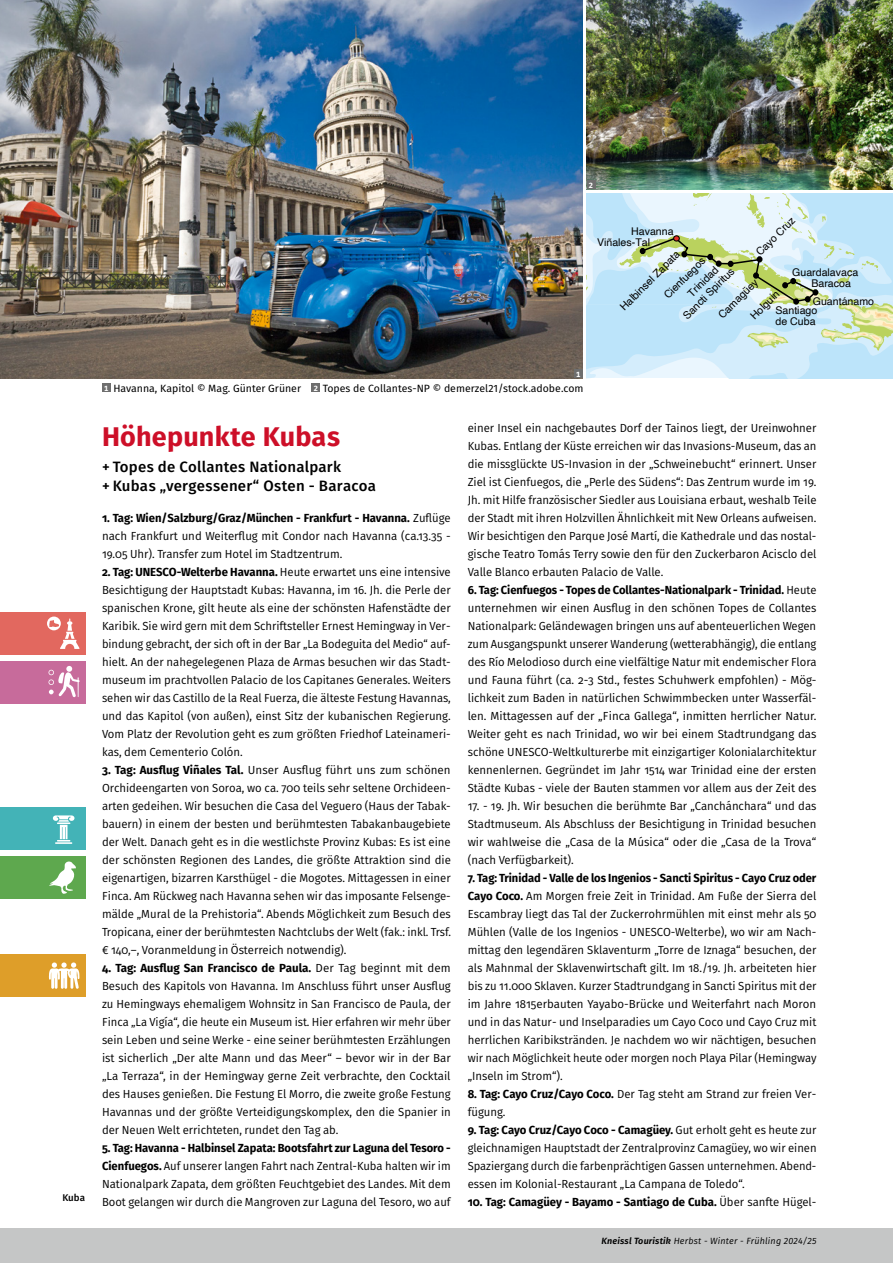
<style>
.page{position:relative;width:893px;height:1263px;background:#fff}
.page>*{position:absolute;margin:0;border:0;box-sizing:border-box;transform-origin:0 0}
._01a_Überschrift_1_Reise{font:700 27px "Fira Sans";letter-spacing:.005em;color:#cd0f28}
.t1{font:500 15px "Fira Sans";letter-spacing:.015em;color:#000}
._02_Reiseverlauf{font:11.7px/18px "Fira Sans";color:#000;text-align:justify}
._02_Reiseverlauf-2{font:11.7px/18px "Fira Sans";color:#000;text-align:justify;scale:.96 1}
._02_Reiseverlauf-3{font:700 11.7px "Fira Sans";color:#000}
.t2{font:10.65px/10.6px "Helvetica";color:#000}
._04_Bildlegende__Bildquelle{font:10.5px "Fira Sans";color:#000}
.Rubrik_b{font:500 9.75px "Fira Sans";color:#000}
.Fusszeile_bold_italic_rb{font:italic 9px "Fira Sans";letter-spacing:.02em;color:#000}
.t3{font:700 7.5px "Fira Sans";color:#fff}
.s1{font-weight:700}
.s2{font-weight:400}
.s3{font-weight:600}
</style>
<div class="page">
<svg style="left:587px;top:193px;width:306px;height:185px;background:#cae6eb"></svg>
<img style="left:587px;top:0;width:306px;height:189px">
<div style="left:102px;top:384px;width:9px;height:8px;background:#6e6e6e"></div>
<div style="left:312px;top:384px;width:8px;height:8px;background:#6e6e6e"></div>
<img style="left:0;top:0;width:583px;height:378px">
<div style="left:574px;top:369px;width:9px;height:9px;background:#6e6e6e"></div>
<div style="left:587px;top:180px;width:8px;height:9px;background:#6e6e6e"></div>
<div style="left:0;top:1229px;width:893px;height:34px;background:#c5c6c6"></div>
<div style="left:0;top:808px;width:85px;height:42px;background:#43b3b7"></div>
<svg style="left:53px;top:815px;width:22px;height:29px"></svg>
<div style="left:0;top:856px;width:85px;height:43px;background:#5ea84e"></div>
<svg style="left:49px;top:861px;width:27px;height:33px"></svg>
<div style="left:0;top:612px;width:85px;height:43px;background:#e2685f"></div>
<svg style="left:47px;top:616px;width:32px;height:33px"></svg>
<div style="left:0;top:661px;width:85px;height:42px;background:#c76b9b"></div>
<svg style="left:48px;top:666px;width:32px;height:31px"></svg>
<div style="left:0;top:954px;width:85px;height:43px;background:#de9e29"></div>
<svg style="left:49px;top:962px;width:30px;height:27px"></svg>
<p class="t3" style="left:589px;top:179px;width:6px">2</p>
<p class="t2" style="left:754px;top:250px;width:52px;rotate:-45deg">Cayo Cruz</p>
<p class="t2" style="left:749px;top:314px;width:37px;rotate:-45deg">Holguin</p>
<p class="t2" style="left:631px;top:226px;width:44px">Havanna</p>
<p class="t2" style="left:597px;top:237px;width:55px">Viñales-Tal</p>
<p class="t2" style="left:618px;top:305px;width:81px;rotate:-45deg">Halbinsel Zapata</p>
<p class="t2" style="left:660px;top:291px;width:58px;line-height:15.5px;text-align:right;rotate:-45deg">Cienfuegos<br>Trinidad</p>
<p class="t2" style="left:681px;top:313px;width:69px;rotate:-45deg">Sancti Spiritus</p>
<p class="t2" style="left:792px;top:267px;width:68px">Guardalavaca</p>
<p class="t2" style="left:716px;top:313px;width:53px;rotate:-45deg">Camagüey</p>
<p class="t2" style="left:811px;top:279px;width:41px">Baracoa</p>
<p class="t2" style="left:813px;top:296px;width:63px">Guantánamo</p>
<p class="t2" style="left:775px;top:305px;width:43px">Santiago de Cuba</p>
<p class="Rubrik_b" style="left:62px;top:1190px;width:24px">Kuba</p>
<p class="t3" style="left:576px;top:368px;width:6px">1</p>
<p class="t3" style="left:104px;top:382px;width:6px">1</p>
<p class="_04_Bildlegende__Bildquelle" style="left:113px;top:380px;width:189px">Havanna, Kapitol © Mag. Günter Grüner</p>
<p class="t3" style="left:314px;top:382px;width:6px">2</p>
<p class="_04_Bildlegende__Bildquelle" style="left:323px;top:380px;width:262px">Topes de Collantes-NP © demerzel21/stock.adobe.com</p>
<p class="_01a_Überschrift_1_Reise" style="left:102px;top:414px;width:239px">Höhepunkte Kubas</p>
<p class="t1" style="left:102px;top:454px;width:241px">+ Topes de Collantes Nationalpark</p>
<p class="t1" style="left:102px;top:474px;width:275px">+ Kubas „vergessener“ Osten - Baracoa</p>
<p class="_02_Reiseverlauf" style="left:102px;top:509px;width:350px"><span class="s1">1. Tag: Wien/Salzburg/Graz/München - Frankfurt - Havanna.</span> Zuflüge nach Frankfurt und Weiterflug mit Condor nach Havanna (ca.13.35 - 19.05 Uhr). Transfer zum Hotel im Stadtzentrum.</p>
<p class="_02_Reiseverlauf" style="left:102px;top:563px;width:350px"><span class="s1">2. Tag: UNESCO-Welterbe Havanna.</span> Heute erwartet uns eine intensive Besichtigung der Hauptstadt Kubas: Havanna, im 16. Jh. die Perle der spanischen Krone, gilt heute als eine der schönsten Hafenstädte der Karibik. Sie wird gern mit dem Schriftsteller Ernest Hemingway in Ver&shy;bindung gebracht, der sich oft in der Bar „La Bodeguita del Medio“ auf&shy;hielt. An der nahegelegenen Plaza de Armas besuchen wir das Stadt&shy;museum im prachtvollen Palacio de los Capitanes Generales. Weiters sehen wir das Castillo de la Real Fuerza, die älteste Festung Havannas, und das Kapitol (von außen), einst Sitz der kubanischen Regierung.<br>Vom Platz der Revolution geht es zum größten Friedhof Lateinameri&shy;kas, dem Cementerio Colón.</p>
<p class="_02_Reiseverlauf" style="left:102px;top:761px;width:350px"><span class="s1">3. Tag: Ausflug Viñales Tal.</span> Unser Ausflug führt uns zum schönen Orchideengarten von Soroa, wo ca. 700 teils sehr seltene Orchideen&shy;arten gedeihen. Wir besuchen die Casa del Veguero (Haus der Tabak&shy;bauern) in einem der besten und berühmtesten Tabakanbaugebiete der Welt. Danach geht es in die westlichste Provinz Kubas: Es ist eine der schönsten Regionen des Landes, die größte Attraktion sind die eigenartigen, bizarren Karsthügel - die Mogotes. Mittagessen in einer Finca. Am Rückweg nach Havanna sehen wir das imposante Felsenge&shy;mälde „Mural de la Prehistoria“. Abends Möglichkeit zum Besuch des Tropicana, einer der berühmtesten Nachtclubs der Welt (fak.: inkl. Trsf. € 140,–, Voranmeldung in Österreich notwendig).</p>
<p class="_02_Reiseverlauf" style="left:102px;top:959px;width:350px"><span class="s1">4. Tag: Ausflug San Francisco de Paula.</span> Der Tag beginnt mit dem Besuch des Kapitols von Havanna. Im Anschluss führt unser Ausflug zu Hemingways ehemaligem Wohnsitz in San Francisco de Paula, der Finca „La Vigía“, die heute ein Museum ist. Hier erfahren wir mehr über sein Leben und seine Werke - eine seiner berühmtesten Erzählungen ist sicherlich „Der alte Mann und das Meer“ – bevor wir in der Bar „La Terraza“, in der Hemingway gerne Zeit verbrachte, den Cocktail des Hauses genießen. Die Festung El Morro, die zweite große Festung Havannas und der größte Verteidigungskomplex, den die Spanier in der Neuen Welt errichteten, rundet den Tag ab.</p>
<p class="_02_Reiseverlauf-2" style="left:102px;top:1139px;width:365px"><span class="s1">5. Tag: Havanna - Halbinsel Zapata: Bootsfahrt zur Laguna del Tesoro - Cienfuegos.</span> Auf unserer langen Fahrt nach Zentral-Kuba halten wir im Nationalpark Zapata, dem größten Feuchtgebiet des Landes. Mit dem Boot gelangen wir durch die Mangroven zur Laguna del Tesoro, wo auf</p>
<p class="_02_Reiseverlauf" style="left:468px;top:419px;width:350px">einer Insel ein nachgebautes Dorf der Tainos liegt, der Ureinwohner Kubas. Entlang der Küste erreichen wir das Invasions-Museum, das an die missglückte US-Invasion in der „Schweinebucht“ erinnert. Unser Ziel ist Cienfuegos, die „Perle des Südens“: Das Zentrum wurde im 19.<br>Jh. mit Hilfe französischer Siedler aus Louisiana erbaut, weshalb Teile der Stadt mit ihren Holzvillen Ähnlichkeit mit New Orleans aufweisen.<br>Wir besichtigen den Parque José Martí, die Kathedrale und das nostal&shy;gische Teatro Tomás Terry sowie den für den Zuckerbaron Acisclo del Valle Blanco erbauten Palacio de Valle.</p>
<p class="_02_Reiseverlauf-2" style="left:468px;top:581px;width:365px"><span class="s1">6. Tag: Cienfuegos - Topes de Collantes-Nationalpark - Trinidad.</span> Heute unternehmen wir einen Ausflug in den schönen Topes de Collantes Nationalpark: Geländewagen bringen uns auf abenteuerlichen Wegen zum Ausgangspunkt unserer Wanderung (wetterabhängig), die entlang des Río Melodioso durch eine vielfältige Natur mit endemischer Flora und Fauna führt (ca. 2-3 Std., festes Schuhwerk empfohlen) - Mög&shy;lichkeit zum Baden in natürlichen Schwimmbecken unter Wasserfäl&shy;len. Mittagessen auf der „Finca Gallega“, inmitten herrlicher Natur.<br>Weiter geht es nach Trinidad, wo wir bei einem Stadtrundgang das schöne UNESCO-Weltkulturerbe mit einzigartiger Kolonialarchitektur kennenlernen. Gegründet im Jahr 1514 war Trinidad eine der ersten Städte Kubas - viele der Bauten stammen vor allem aus der Zeit des</p>
<p class="_02_Reiseverlauf" style="left:468px;top:797px;width:350px">17. - 19. Jh. Wir besuchen die berühmte Bar „Canchánchara“ und das Stadtmuseum. Als Abschluss der Besichtigung in Trinidad besuchen wir wahlweise die „Casa de la Música“ oder die „Casa de la Trova“ (nach Verfügbarkeit).</p>
<p class="_02_Reiseverlauf" style="left:468px;top:869px;width:350px"><span class="s1">7. Tag: Trinidad - Valle de los Ingenios - Sancti Spiritus - Cayo Cruz oder Cayo Coco.</span> Am Morgen freie Zeit in Trinidad. Am Fuße der Sierra del Escambray liegt das Tal der Zuckerrohrmühlen mit einst mehr als 50<br>Mühlen (Valle de los Ingenios - UNESCO-Welterbe), wo wir am Nach&shy;mittag den legendären Sklaventurm „Torre de Iznaga“ besuchen, der als Mahnmal der Sklavenwirtschaft gilt. Im 18./19. Jh. arbeiteten hier bis zu 11.000 Sklaven. Kurzer Stadtrundgang in Sancti Spiritus mit der im Jahre 1815erbauten Yayabo-Brücke und Weiterfahrt nach Moron und in das Natur- und Inselparadies um Cayo Coco und Cayo Cruz mit herrlichen Karibikstränden. Je nachdem wo wir nächtigen, besuchen wir nach Möglichkeit heute oder morgen noch Playa Pilar (Hemingway „Inseln im Strom“).</p>
<p class="_02_Reiseverlauf" style="left:468px;top:1085px;width:350px"><span class="s1">8. Tag: Cayo Cruz/Cayo Coco.</span> Der Tag steht am Strand zur freien Ver&shy;fügung.</p>
<p class="_02_Reiseverlauf" style="left:468px;top:1121px;width:350px"><span class="s1">9. Tag: Cayo Cruz/Cayo Coco - Camagüey.</span> Gut erholt geht es heute zur gleichnamigen Hauptstadt der Zentralprovinz Camagüey, wo wir einen Spaziergang durch die farbenprächtigen Gassen unternehmen. Abend&shy;essen im Kolonial-Restaurant „La Campana de Toledo“.</p>
<p class="_02_Reiseverlauf-3" style="left:468px;top:1192px;width:350px">10. Tag: Camagüey - Bayamo - Santiago de Cuba. <span class="s2">Über sanfte Hügel-</span></p>
<p class="Fusszeile_bold_italic_rb" style="left:602px;top:1234px;width:216px"><span class="s3">Kneissl Touristik</span> Herbst - Winter - Frühling 2024/25</p>
</div>
